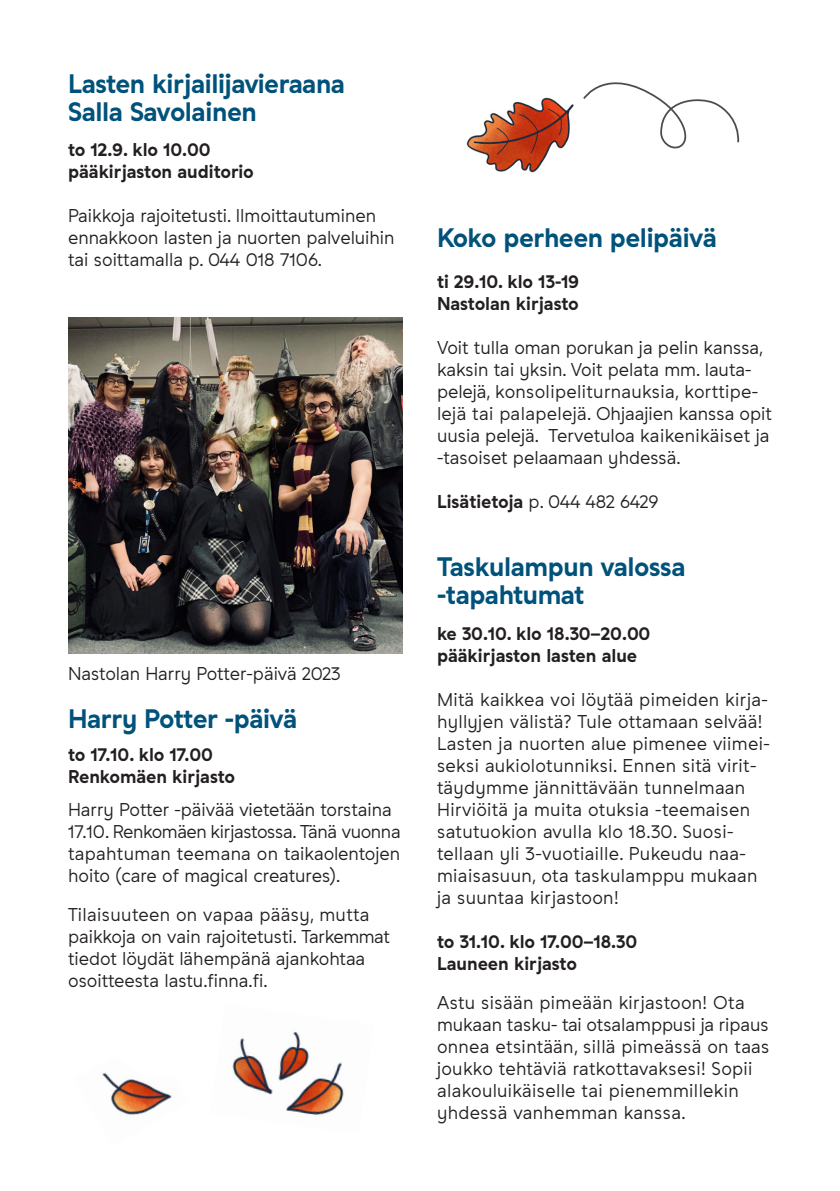
<style>
.page{position:relative;width:840px;height:1191px;background:#fff}
.page>*{position:absolute;margin:0;border:0;box-sizing:border-box;transform-origin:0 0}
.väliotsikko{font:700 26px/28px "Studio Feixen Sans Lahti";letter-spacing:-.015em;color:#00527b}
.leipäteksti{font:18px/22px "Studio Feixen Sans Lahti";color:#231f20}
.leipäteksti-2{font:18px/22px "Studio Feixen Sans Lahti";letter-spacing:.02em;color:#231f20}
.leipäteksti_oog{font:18px/22px "Studio Feixen Sans Lahti";letter-spacing:.01em;color:#231f20}
.leipäteksti-3{font:700 18px/22px "Studio Feixen Sans Lahti";color:#231f20}
.leipäteksti_oog-2{font:700 18px/22px "Studio Feixen Sans Lahti";color:#231f20}
.kuvatekstit{font:18px "Studio Feixen Sans Lahti";letter-spacing:-.005em;color:#231f20}
.s1{font-weight:700}
</style>
<div class="page">
<img style="left:68px;top:317px;width:335px;height:337px">
<img style="left:466px;top:97px;width:108px;height:76px">
<svg style="left:583px;top:82px;width:156px;height:67px"></svg>
<img style="left:232px;top:1032px;width:112px;height:83px">
<img style="left:102px;top:1072px;width:70px;height:43px">
<p class="väliotsikko" style="left:68px;top:70px;width:278px">Lasten kirjailijavieraana<br>Salla Savolainen</p>
<p class="leipäteksti-3" style="left:68px;top:139px;width:187px">to 12.9. klo 10.00 pääkirjaston auditorio</p>
<p class="leipäteksti" style="left:68px;top:205px;width:328px">Paikkoja rajoitetusti. Ilmoittautuminen ennakkoon lasten ja nuorten palveluihin tai soittamalla p. 044 018 7106.</p>
<p class="kuvatekstit" style="left:68px;top:662px;width:274px">Nastolan Harry Potter-päivä 2023</p>
<p class="väliotsikko" style="left:68px;top:704px;width:230px">Harry Potter -päivä</p>
<p class="leipäteksti_oog-2" style="left:68px;top:743px;width:168px">to 17.10. klo 17.00<br>Renkomäen kirjasto</p>
<p class="leipäteksti" style="left:68px;top:799px;width:334px">Harry Potter -päivää vietetään torstaina 17.10. Renkomäen kirjastossa. Tänä vuonna tapahtuman teemana on taikaolentojen hoito (care of magical creatures).</p>
<p class="leipäteksti_oog" style="left:68px;top:904px;width:323px">Tilaisuuteen on vapaa pääsy, mutta paikkoja on vain rajoitetusti. Tarkemmat tiedot löydät lähempänä ajankohtaa osoitteesta lastu.finna.fi.</p>
<p class="väliotsikko" style="left:437px;top:224px;width:281px">Koko perheen pelipäivä</p>
<p class="leipäteksti-3" style="left:437px;top:271px;width:144px">ti 29.10. klo 13-19<br>Nastolan kirjasto</p>
<p class="leipäteksti" style="left:437px;top:337px;width:336px">Voit tulla oman porukan ja pelin kanssa, kaksin tai yksin. Voit pelata mm. lauta&shy;pelejä, konsolipeliturnauksia, korttipe&shy;lejä tai palapelejä. Ohjaajien kanssa opit uusia pelejä. Tervetuloa kaikenikäiset ja -tasoiset pelaamaan yhdessä.</p>
<p class="leipäteksti" style="left:437px;top:491px;width:223px"><span class="s1">Lisätietoja</span> p. 044 482 6429</p>
<p class="väliotsikko" style="left:437px;top:552px;width:250px">Taskulampun valossa -tapahtumat</p>
<p class="leipäteksti-3" style="left:437px;top:623px;width:215px">ke 30.10. klo 18.30–20.00 pääkirjaston lasten alue</p>
<p class="leipäteksti-2" style="left:437px;top:689px;width:334px">Mitä kaikkea voi löytää pimeiden kirja&shy;hyllyjen välistä? Tule ottamaan selvää!<br>Lasten ja nuorten alue pimenee viimei&shy;seksi aukiolotunniksi. Ennen sitä virit&shy;täydymme jännittävään tunnelmaan Hirviöitä ja muita otuksia -teemaisen satutuokion avulla klo 18.30. Suosi&shy;tellaan yli 3-vuotiaille. Pukeudu naa&shy;miaisasuun, ota taskulamppu mukaan ja suuntaa kirjastoon!</p>
<p class="leipäteksti-3" style="left:437px;top:931px;width:201px">to 31.10. klo 17.00–18.30<br>Launeen kirjasto</p>
<p class="leipäteksti_oog" style="left:437px;top:992px;width:334px">Astu sisään pimeään kirjastoon! Ota mukaan tasku- tai otsalamppusi ja ripaus onnea etsintään, sillä pimeässä on taas joukko tehtäviä ratkottavaksesi! Sopii alakouluikäiselle tai pienemmillekin yhdessä vanhemman kanssa.</p>
</div>
